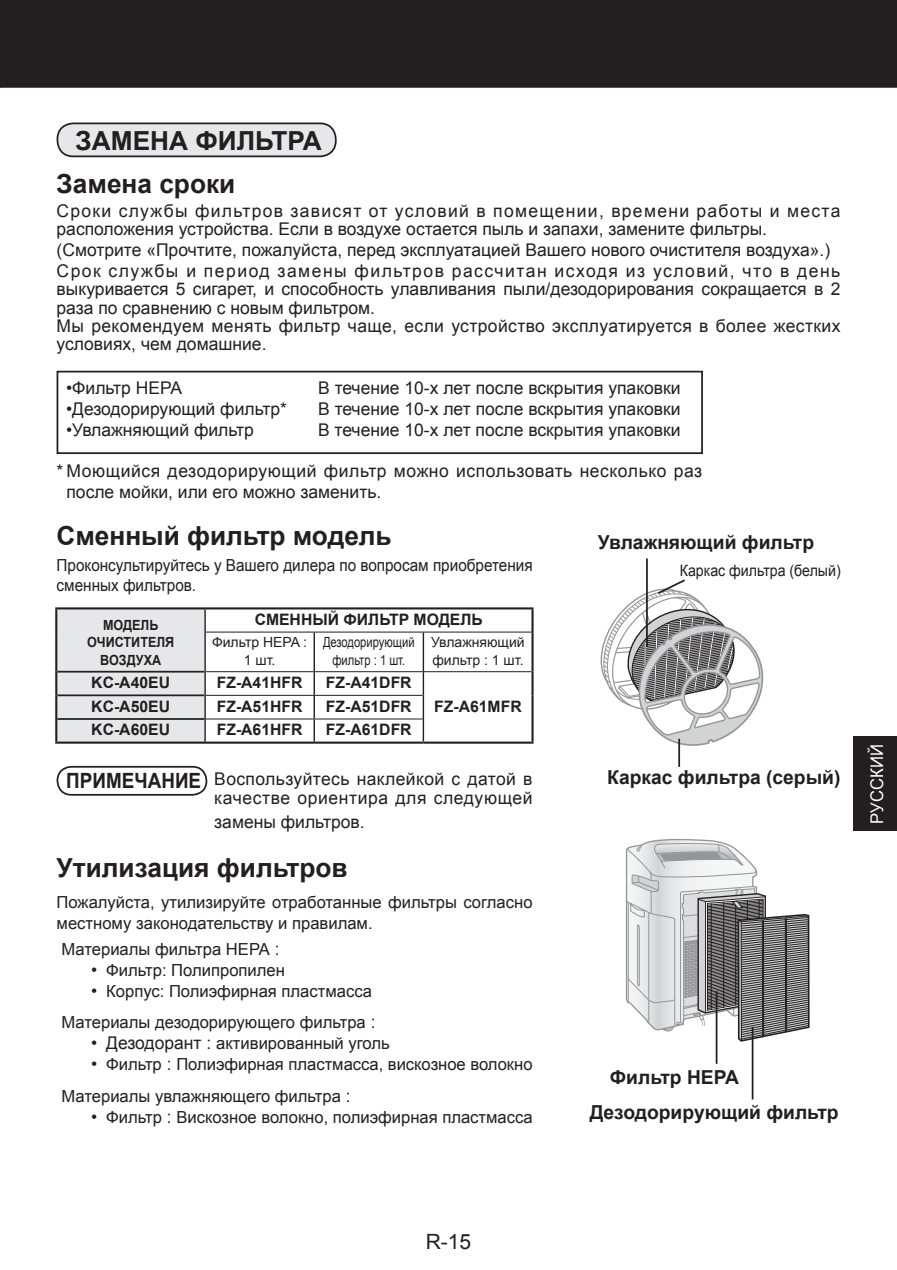
<style>
.page{position:relative;width:897px;height:1270px;background:#fff}
.page>*{position:absolute;margin:0;border:0;box-sizing:border-box;transform-origin:0 0}
.t1{font:700 26.25px "Arial";color:#231f20}
.t2{font:700 21px "Arial";color:#231f20;scale:.9 1}
.t3{font:21px "Arial";color:#231f20}
.t4{font:700 19.25px/35.2px "Arial";color:#231f20}
.t5{font:17.5px/18.4px "Arial";color:#231f20}
.t6{font:17.5px/21px "Arial";letter-spacing:.035em;color:#231f20}
.t7{font:17.5px/19.2px "Arial";letter-spacing:.02em;color:#231f20}
.t8{font:17.5px "Arial";letter-spacing:.005em;color:#fff;scale:.95 1}
.t9{font:16.62px/31.5px "Arial";color:#231f20}
.t10{font:16.62px/19.9px "Arial";color:#231f20;scale:.92 1}
.t11{font:700 15.75px "Arial";color:#231f20}
.t12{font:15.75px "Arial";color:#231f20;scale:.9 1}
.t13{font:14px/17.5px "Arial";color:#231f20;text-align:center}
.t14{font:14px/17.5px "Arial";color:#231f20;text-align:center;scale:.8 1}
.t15{font:700 14px/17.5px "Arial";color:#231f20;text-align:center;scale:.9 1}
.s1{font-size:17.5px}
</style>
<div class="page">
<div style="left:57px;top:370px;width:646px;height:84px;border:2px solid #231f20"></div>
<div style="left:853px;top:736px;width:44px;height:94px;background:#231f20"></div>
<div style="left:1px;top:0;width:896px;height:88px;background:#231f20"></div>
<hr style="left:646px;top:558px;width:2px;height:88px;background:#231f20">
<div style="left:57px;top:123px;width:279px;height:33px;background:#e6e7e8;border-radius:16px"></div>
<div style="left:57px;top:122px;width:280px;height:35px;border:2px solid #231f20;border-radius:16px"></div>
<div style="left:57px;top:765px;width:150px;height:30px;border:2px solid #231f20;border-radius:14px"></div>
<svg style="left:600px;top:577px;width:164px;height:190px"></svg>
<div style="left:57px;top:609px;width:147px;height:132px;background:#e6e7e8"></div>
<hr style="left:57px;top:670px;width:147px;height:2px;background:#231f20">
<hr style="left:57px;top:694px;width:147px;height:2px;background:#231f20">
<hr style="left:57px;top:718px;width:147px;height:1px;background:#231f20">
<hr style="left:55px;top:609px;width:2px;height:23px;background:#231f20">
<hr style="left:531px;top:609px;width:3px;height:23px;background:#231f20">
<hr style="left:55px;top:632px;width:2px;height:39px;background:#231f20">
<hr style="left:205px;top:607px;width:329px;height:2px;background:#231f20">
<hr style="left:55px;top:607px;width:150px;height:2px;background:#231f20">
<hr style="left:531px;top:632px;width:3px;height:39px;background:#231f20">
<hr style="left:55px;top:671px;width:2px;height:24px;background:#231f20">
<hr style="left:531px;top:671px;width:3px;height:24px;background:#231f20">
<hr style="left:531px;top:695px;width:3px;height:23px;background:#231f20">
<hr style="left:531px;top:718px;width:3px;height:23px;background:#231f20">
<hr style="left:55px;top:695px;width:2px;height:23px;background:#231f20">
<hr style="left:55px;top:718px;width:2px;height:23px;background:#231f20">
<hr style="left:204px;top:609px;width:2px;height:23px;background:#231f20">
<hr style="left:204px;top:632px;width:2px;height:39px;background:#231f20">
<hr style="left:204px;top:671px;width:2px;height:24px;background:#231f20">
<hr style="left:204px;top:695px;width:2px;height:23px;background:#231f20">
<hr style="left:204px;top:718px;width:2px;height:23px;background:#231f20">
<hr style="left:314px;top:632px;width:1px;height:39px;background:#231f20">
<hr style="left:423px;top:632px;width:1px;height:39px;background:#231f20">
<svg style="left:314px;top:672px;width:1px;height:69px"></svg>
<svg style="left:423px;top:672px;width:1px;height:69px"></svg>
<hr style="left:206px;top:631px;width:325px;height:1px;background:#231f20">
<hr style="left:206px;top:671px;width:325px;height:1px;background:#231f20">
<hr style="left:206px;top:694px;width:217px;height:1px;background:#231f20">
<hr style="left:206px;top:718px;width:217px;height:1px;background:#231f20">
<hr style="left:423px;top:741px;width:111px;height:2px;background:#231f20">
<hr style="left:55px;top:741px;width:368px;height:2px;background:#231f20">
<svg style="left:625px;top:850px;width:129px;height:250px"></svg>
<svg style="left:626px;top:839px;width:184px;height:203px"></svg>
<hr style="left:716px;top:990px;width:1px;height:73px;background:#231f20">
<hr style="left:752px;top:1026px;width:1px;height:73px;background:#231f20">
<svg style="left:0;top:0;width:1px;height:88px"></svg>
<h1 class="t1" style="left:76px;top:126px;width:248px">ЗАМЕНА ФИЛЬТРА</h1>
<h1 class="t1" style="left:57px;top:169px;width:180px">Замена сроки</h1>
<p class="t5" style="left:57px;top:201px;width:785px">Сроки службы фильтров зависят от условий в помещении, времени работы и места расположения устройства. Если в воздухе остается пыль и запахи, замените фильтры.</p>
<p class="t5" style="left:57px;top:239px;width:785px;line-height:20.8px">(Смотрите «Прочтите, пожалуйста, перед эксплуатацией Вашего нового очистителя воздуха».)<br>Срок службы и период замены фильтров рассчитан исходя из условий, что в день</p>
<p class="t5" style="left:57px;top:280px;width:785px">выкуривается 5 сигарет, и способность улавливания пыли/дезодорирования сокращается в 2 раза по сравнению с новым фильтром.<br>Мы рекомендуем менять фильтр чаще, если устройство эксплуатируется в более жестких условиях, чем домашние.</p>
<p class="t5" style="left:66px;top:379px;width:118px">•Фильтр HEPA</p>
<p class="t5" style="left:318px;top:379px;width:364px">В течение 10-х лет после вскрытия упаковки</p>
<p class="t5" style="left:66px;top:400px;width:222px">•Дезодорирующий фильтр*</p>
<p class="t5" style="left:318px;top:400px;width:364px">В течение 10-х лет после вскрытия упаковки</p>
<p class="t5" style="left:66px;top:421px;width:189px">•Увлажняющий фильтр</p>
<p class="t5" style="left:318px;top:421px;width:364px">В течение 10-х лет после вскрытия упаковки</p>
<p class="t6" style="left:66px;top:460px;width:637px;text-indent:-10px">* Моющийся дезодорирующий фильтр можно использовать несколько раз после мойки, или его можно заменить.</p>
<h1 class="t1" style="left:57px;top:521px;width:337px">Сменный фильтр модель</h1>
<p class="t10" style="left:57px;top:555px;width:519px">Проконсультируйтесь у Вашего дилера по вопросам приобретения сменных фильтров.</p>
<p class="t15" style="left:87px;top:616px;width:98px">МОДЕЛЬ<br>ОЧИСТИТЕЛЯ<br>ВОЗДУХА</p>
<p class="t11" style="left:255px;top:610px;width:229px">СМЕННЫЙ ФИЛЬТР МОДЕЛЬ</p>
<p class="t13" style="left:212px;top:633px;width:97px">Фильтр HEPA :<br>1 шт.</p>
<p class="t14" style="left:323px;top:633px;width:116px">Дезодорирующий фильтр : 1 шт.</p>
<p class="t13" style="left:431px;top:633px;width:95px;text-align:left">Увлажняющий фильтр : 1 шт.</p>
<p class="t11" style="left:91px;top:673px;width:80px">KC-A40EU</p>
<p class="t11" style="left:217px;top:673px;width:87px">FZ-A41HFR</p>
<p class="t11" style="left:326px;top:673px;width:87px">FZ-A41DFR</p>
<p class="t11" style="left:91px;top:697px;width:80px">KC-A50EU</p>
<p class="t11" style="left:217px;top:697px;width:87px">FZ-A51HFR</p>
<p class="t11" style="left:326px;top:697px;width:87px">FZ-A51DFR</p>
<p class="t11" style="left:434px;top:697px;width:89px">FZ-A61MFR</p>
<p class="t11" style="left:91px;top:721px;width:80px">KC-A60EU</p>
<p class="t11" style="left:217px;top:721px;width:87px">FZ-A61HFR</p>
<p class="t11" style="left:326px;top:721px;width:87px">FZ-A61DFR</p>
<p class="t2" style="left:66px;top:769px;width:151px">ПРИМЕЧАНИЕ</p>
<p class="t7" style="left:214px;top:768px;width:320px">Воспользуйтесь наклейкой с датой в качестве ориентира для следующей</p>
<p class="t5" style="left:214px;top:812px;width:152px">замены фильтров.</p>
<h1 class="t1" style="left:57px;top:853px;width:293px">Утилизация фильтров</h1>
<p class="t9" style="left:57px;top:892px;width:478px;line-height:20.3px">Пожалуйста, утилизируйте отработанные фильтры согласно местному законодательству и правилам.</p>
<p class="t9" style="left:62px;top:932px;width:220px">Материалы фильтра HEPA <span class="s1">:</span></p>
<p class="t9" style="left:91px;top:953px;width:195px"><span class="s1">•</span> Фильтр: Полипропилен</p>
<p class="t9" style="left:62px;top:974px;width:316px;text-align:right"><span class="s1">•</span> Корпус: Полиэфирная пластмасса<br>Материалы дезодорирующего фильтра <span class="s1">:</span></p>
<p class="t9" style="left:91px;top:1027px;width:300px"><span class="s1">• Дезодорант :</span> активированный уголь</p>
<p class="t9" style="left:62px;top:1048px;width:473px;text-indent:30px"><span class="s1">•</span> Фильтр <span class="s1">:</span> Полиэфирная пластмасса, вискозное волокно<br>Материалы увлажняющего фильтра <span class="s1">:</span></p>
<p class="t9" style="left:91px;top:1100px;width:443px"><span class="s1">•</span> Фильтр <span class="s1">:</span> Вискозное волокно, полиэфирная пластмасса</p>
<p class="t4" style="left:598px;top:524px;width:218px">Увлажняющий фильтр</p>
<p class="t12" style="left:680px;top:562px;width:180px">Каркас фильтра (белый)</p>
<p class="t4" style="left:607px;top:759px;width:235px">Каркас фильтра (серый)</p>
<p class="t4" style="left:590px;top:1059px;width:250px;text-indent:20px">Фильтр HEPA<br>Дезодорирующий фильтр</p>
<p class="t8" style="left:867px;top:823px;width:85px;rotate:-90deg">РУССКИЙ</p>
<p class="t3" style="left:426px;top:1229px;width:47px">R-15</p>
</div>
